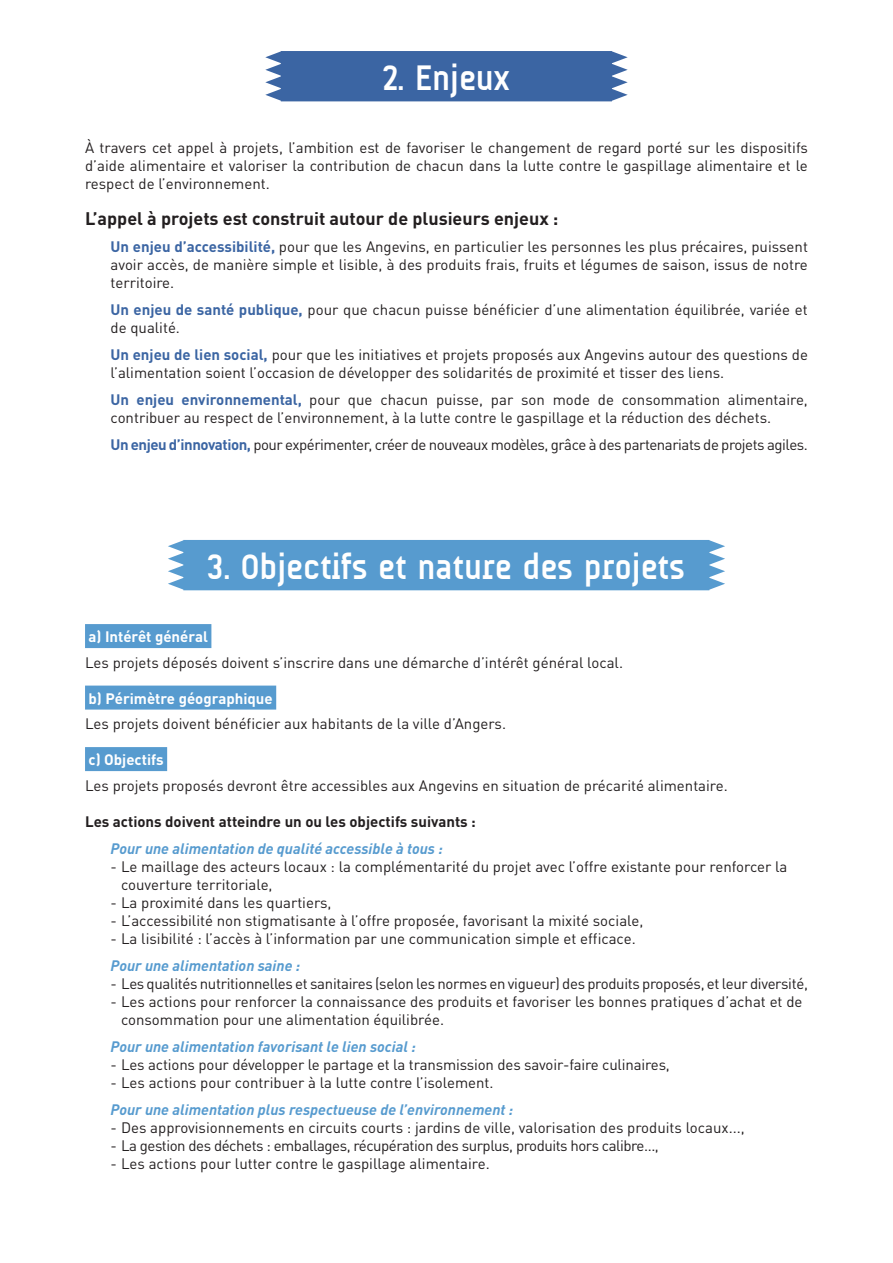
<style>
.page{position:relative;width:893px;height:1263px;background:#fff}
.page>*{position:absolute;margin:0;border:0;box-sizing:border-box;transform-origin:0 0}
.t1{font:700 36px "A Udimat";color:#fff}
.t2{font:700 18px "DIN Pro";color:#231f20}
.t3{font:15px/18px "DIN Pro";color:#231f20}
.t4{font:15px "DIN Pro";letter-spacing:-.03em;color:#231f20}
.t5{font:italic 700 15px "DIN Pro";color:#579bcf}
.t6{font:15px "DIN Pro";letter-spacing:-.02em;color:#231f20}
.t7{font:700 15px "DIN Pro";color:#231f20}
.t8{font:700 15px "DIN Pro";color:#fff}
.s1{font-weight:700;color:#3b65a3}
</style>
<div class="page">
<div style="left:265px;top:51px;width:363px;height:50px;background:#3b65a3"></div>
<div style="left:168px;top:540px;width:557px;height:50px;background:#579bcf"></div>
<div style="left:85px;top:624px;width:126px;height:24px;background:#579bcf"></div>
<div style="left:85px;top:686px;width:191px;height:24px;background:#579bcf"></div>
<div style="left:85px;top:747px;width:82px;height:24px;background:#579bcf"></div>
<p class="t1" style="left:382px;top:57px;width:129px">2. Enjeux</p>
<p class="t3" style="left:85px;top:137px;width:724px;text-align:justify">À travers cet appel à projets, l’ambition est de favoriser le changement de regard porté sur les dispositifs d’aide alimentaire et valoriser la contribution de chacun dans la lutte contre le gaspillage alimentaire et le respect de l’environnement.</p>
<p class="t2" style="left:85px;top:204px;width:475px">L’appel à projets est construit autour de plusieurs enjeux :</p>
<p class="t3" style="left:111px;top:236px;width:699px;text-align:justify"><span class="s1">Un enjeu d’accessibilité,</span> pour que les Angevins, en particulier les personnes les plus précaires, puissent avoir accès, de manière simple et lisible, à des produits frais, fruits et légumes de saison, issus de notre territoire.</p>
<p class="t3" style="left:111px;top:299px;width:699px"><span class="s1">Un enjeu de santé publique,</span> pour que chacun puisse bénéficier d’une alimentation équilibrée, variée et de qualité.</p>
<p class="t3" style="left:111px;top:344px;width:699px"><span class="s1">Un enjeu de lien social,</span> pour que les initiatives et projets proposés aux Angevins autour des questions de l’alimentation soient l’occasion de développer des solidarités de proximité et tisser des liens.</p>
<p class="t3" style="left:111px;top:389px;width:699px"><span class="s1">Un enjeu environnemental,</span> pour que chacun puisse, par son mode de consommation alimentaire, contribuer au respect de l’environnement, à la lutte contre le gaspillage et la réduction des déchets.</p>
<p class="t4" style="left:111px;top:433px;width:699px"><span class="s1">Un enjeu d’innovation,</span> pour expérimenter, créer de nouveaux modèles, grâce à des partenariats de projets agiles.</p>
<p class="t1" style="left:207px;top:546px;width:479px">3. Objectifs et nature des projets</p>
<p class="t8" style="left:89px;top:624px;width:121px">a) Intérêt général</p>
<p class="t3" style="left:85px;top:652px;width:539px">Les projets déposés doivent s’inscrire dans une démarche d’intérêt général local.</p>
<p class="t8" style="left:89px;top:686px;width:186px">b) Périmètre géographique</p>
<p class="t3" style="left:85px;top:713px;width:423px">Les projets doivent bénéficier aux habitants de la ville d’Angers.</p>
<p class="t8" style="left:89px;top:747px;width:77px">c) Objectifs</p>
<p class="t3" style="left:85px;top:775px;width:644px">Les projets proposés devront être accessibles aux Angevins en situation de précarité alimentaire.</p>
<p class="t7" style="left:85px;top:809px;width:392px">Les actions doivent atteindre un ou les objectifs suivants :</p>
<p class="t5" style="left:111px;top:836px;width:334px">Pour une alimentation de qualité accessible à tous :</p>
<p class="t3" style="left:111px;top:856px;width:678px">- Le maillage des acteurs locaux : la complémentarité du projet avec l’offre existante pour renforcer la</p>
<p class="t3" style="left:121px;top:874px;width:153px">couverture territoriale,</p>
<p class="t3" style="left:111px;top:892px;width:223px">- La proximité dans les quartiers,</p>
<p class="t3" style="left:111px;top:910px;width:534px">- L’accessibilité non stigmatisante à l’offre proposée, favorisant la mixité sociale,</p>
<p class="t3" style="left:111px;top:928px;width:527px">- La lisibilité : l’accès à l’information par une communication simple et efficace.</p>
<p class="t5" style="left:111px;top:953px;width:191px">Pour une alimentation saine :</p>
<p class="t6" style="left:111px;top:971px;width:699px">- Les qualités nutritionnelles et sanitaires (selon les normes en vigueur) des produits proposés, et leur diversité,</p>
<p class="t3" style="left:111px;top:991px;width:693px">- Les actions pour renforcer la connaissance des produits et favoriser les bonnes pratiques d’achat et de</p>
<p class="t3" style="left:121px;top:1009px;width:325px">consommation pour une alimentation équilibrée.</p>
<p class="t5" style="left:111px;top:1034px;width:307px">Pour une alimentation favorisant le lien social :</p>
<p class="t3" style="left:111px;top:1054px;width:561px">- Les actions pour développer le partage et la transmission des savoir-faire culinaires,</p>
<p class="t3" style="left:111px;top:1072px;width:385px">- Les actions pour contribuer à la lutte contre l’isolement.</p>
<p class="t5" style="left:111px;top:1097px;width:404px">Pour une alimentation plus respectueuse de l’environnement :</p>
<p class="t3" style="left:111px;top:1117px;width:636px">- Des approvisionnements en circuits courts : jardins de ville, valorisation des produits locaux...,</p>
<p class="t4" style="left:111px;top:1133px;width:550px">- La gestion des déchets : emballages, récupération des surplus, produits hors calibre...,</p>
<p class="t3" style="left:111px;top:1153px;width:381px">- Les actions pour lutter contre le gaspillage alimentaire.</p>
</div>
